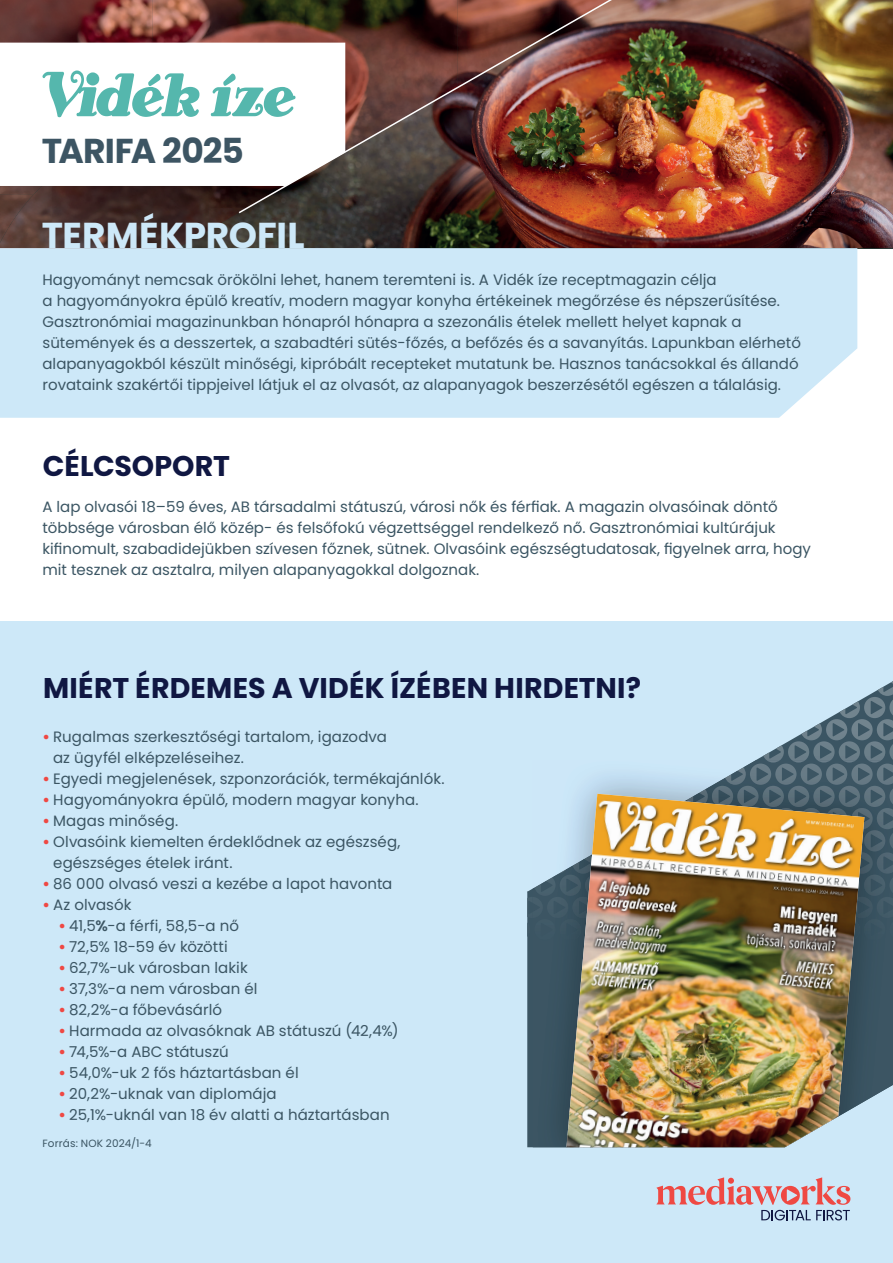
<style>
.page{position:relative;width:893px;height:1263px;background:#fff}
.page>*{position:absolute;margin:0;border:0;box-sizing:border-box;transform-origin:0 0}
.t1{font:700 36px "Poppins";color:#cde8f8}
.t2{font:700 34.5px "Poppins";letter-spacing:-.03em;color:#3d5563}
.t3{font:700 28.5px "Poppins";letter-spacing:.005em;color:#101742}
.t4{font:15px/21px "Poppins";color:#3b5563}
.t5{font:10.5px "Poppins";letter-spacing:.01em;color:#3b5563}
.s1{font-weight:700;color:#ef4843}
.s2{font-weight:600}
</style>
<div class="page">
<img style="left:376px;top:0;width:517px;height:248px">
<img style="left:0;top:0;width:237px;height:43px">
<img style="left:209px;top:215px;width:167px;height:33px">
<img style="left:52px;top:186px;width:157px;height:62px">
<img style="left:209px;top:186px;width:28px;height:22px">
<img style="left:0;top:186px;width:52px;height:62px">
<img style="left:209px;top:208px;width:39px;height:22px">
<div style="left:0;top:621px;width:893px;height:642px;background:#cde8f8"></div>
<div style="left:0;top:248px;width:857px;height:170px;background:#cde8f8"></div>
<svg style="left:527px;top:756px;width:236px;height:391px"></svg>
<svg style="left:527px;top:891px;width:6px;height:46px"></svg>
<svg style="left:656px;top:1177px;width:194px;height:43px"></svg>
<img style="left:237px;top:0;width:395px;height:215px">
<img style="left:533px;top:760px;width:102px;height:99px">
<img style="left:635px;top:760px;width:258px;height:342px">
<img style="left:533px;top:859px;width:33px;height:288px">
<svg style="left:763px;top:681px;width:130px;height:81px"></svg>
<img style="left:725px;top:767px;width:21px;height:18px">
<img style="left:750px;top:763px;width:21px;height:22px">
<img style="left:775px;top:763px;width:21px;height:22px">
<img style="left:801px;top:763px;width:21px;height:22px">
<img style="left:826px;top:763px;width:21px;height:22px">
<img style="left:851px;top:763px;width:22px;height:22px">
<img style="left:877px;top:763px;width:16px;height:22px">
<img style="left:687px;top:789px;width:21px;height:5px">
<img style="left:712px;top:786px;width:21px;height:8px">
<img style="left:737px;top:786px;width:21px;height:8px">
<img style="left:763px;top:786px;width:21px;height:8px">
<img style="left:788px;top:786px;width:21px;height:8px">
<img style="left:813px;top:786px;width:22px;height:8px">
<img style="left:839px;top:786px;width:21px;height:8px">
<img style="left:864px;top:786px;width:21px;height:21px">
<img style="left:889px;top:788px;width:4px;height:16px">
<img style="left:864px;top:808px;width:9px;height:21px">
<img style="left:877px;top:808px;width:16px;height:21px">
<img style="left:864px;top:830px;width:21px;height:21px">
<img style="left:889px;top:833px;width:4px;height:16px">
<svg style="left:559px;top:869px;width:7px;height:4px"></svg>
<img style="left:864px;top:852px;width:9px;height:22px">
<img style="left:877px;top:852px;width:16px;height:22px">
<img style="left:535px;top:877px;width:21px;height:19px">
<img style="left:560px;top:875px;width:6px;height:21px">
<img style="left:864px;top:875px;width:21px;height:21px">
<img style="left:889px;top:877px;width:4px;height:16px">
<img style="left:533px;top:897px;width:10px;height:21px">
<img style="left:547px;top:897px;width:19px;height:21px">
<img style="left:864px;top:897px;width:9px;height:21px">
<img style="left:877px;top:897px;width:16px;height:21px">
<img style="left:534px;top:919px;width:22px;height:21px">
<img style="left:560px;top:919px;width:6px;height:21px">
<img style="left:864px;top:919px;width:21px;height:21px">
<img style="left:889px;top:922px;width:4px;height:15px">
<img style="left:566px;top:794px;width:298px;height:353px">
<svg style="left:43px;top:70px;width:156px;height:47px"></svg>
<svg style="left:211px;top:74px;width:84px;height:43px"></svg>
<h2 class="t2" style="left:42px;top:131px;width:204px">TARIFA 2025</h2>
<h1 class="t1" style="left:42px;top:215px;width:265px">TERMÉKPROFIL</h1>
<p class="t4" style="left:43px;top:269px;width:760px">Hagyományt nemcsak örökölni lehet, hanem teremteni is. A Vidék íze receptmagazin célja<br>a hagyományokra épülő kreatív, modern magyar konyha értékeinek megőrzése és népszerűsítése.<br>Gasztronómiai magazinunkban hónapról hónapra a szezonális ételek mellett helyet kapnak a sütemények és a desszertek, a szabadtéri sütés-főzés, a befőzés és a savanyítás. Lapunkban elérhető alapanyagokból készült minőségi, kipróbált recepteket mutatunk be. Hasznos tanácsokkal és állandó rovataink szakértői tippjeivel látjuk el az olvasót, az alapanyagok beszerzésétől egészen a tálalásig.</p>
<h3 class="t3" style="left:43px;top:449px;width:189px">CÉLCSOPORT</h3>
<p class="t4" style="left:43px;top:496px;width:770px">A lap olvasói 18–59 éves, AB társadalmi státuszú, városi nők és férfiak. A magazin olvasóinak döntő többsége városban élő közép- és felsőfokú végzettséggel rendelkező nő. Gasztronómiai kultúrájuk kifinomult, szabadidejükben szívesen főznek, sütnek. Olvasóink egészségtudatosak, figyelnek arra, hogy mit tesznek az asztalra, milyen alapanyagokkal dolgoznak.</p>
<h3 class="t3" style="left:43px;top:671px;width:599px">MIÉRT ÉRDEMES A VIDÉK ÍZÉBEN HIRDETNI?</h3>
<p class="t4" style="left:53px;top:726px;width:335px;text-indent:-11px"><span class="s1">•</span> Rugalmas szerkesztőségi tartalom, igazodva az ügyfél elképzeléseihez.</p>
<p class="t4" style="left:43px;top:768px;width:404px"><span class="s1">•</span> Egyedi megjelenések, szponzorációk, termékajánlók.</p>
<p class="t4" style="left:43px;top:789px;width:378px"><span class="s1">•</span> Hagyományokra épülő, modern magyar konyha.</p>
<p class="t4" style="left:43px;top:810px;width:137px"><span class="s1">•</span> Magas minőség.</p>
<p class="t4" style="left:53px;top:831px;width:349px;text-indent:-11px"><span class="s1">•</span> Olvasóink kiemelten érdeklődnek az egészség, egészséges ételek iránt.</p>
<p class="t4" style="left:43px;top:873px;width:351px"><span class="s1">•</span> 86 000 olvasó veszi a kezébe a lapot havonta</p>
<p class="t4" style="left:43px;top:894px;width:91px"><span class="s1">•</span> Az olvasók</p>
<p class="t4" style="left:59px;top:915px;width:182px"><span class="s1">•</span> 41,5<span class="s2">%</span>-a férfi, 58,5-a nő</p>
<p class="t4" style="left:59px;top:936px;width:171px"><span class="s1">•</span> 72,5% 18-59 év közötti</p>
<p class="t4" style="left:59px;top:957px;width:191px"><span class="s1">•</span> 62,7%-uk városban lakik</p>
<p class="t4" style="left:59px;top:978px;width:200px"><span class="s1">•</span> 37,3%-a nem városban él</p>
<p class="t4" style="left:59px;top:999px;width:165px"><span class="s1">•</span> 82,2%-a főbevásárló</p>
<p class="t4" style="left:59px;top:1020px;width:341px"><span class="s1">•</span> Harmada az olvasóknak AB státuszú (42,4%)</p>
<p class="t4" style="left:59px;top:1041px;width:172px"><span class="s1">•</span> 74,5%-a ABC státuszú</p>
<p class="t4" style="left:59px;top:1062px;width:242px"><span class="s1">•</span> 54,0%-uk 2 fős háztartásban él</p>
<p class="t4" style="left:59px;top:1083px;width:220px"><span class="s1">•</span> 20,2%-uknak van diplomája</p>
<p class="t4" style="left:59px;top:1104px;width:333px"><span class="s1">•</span> 25,1%-uknál van 18 év alatti a háztartásban</p>
<p class="t5" style="left:43px;top:1137px;width:111px">Forrás: NOK 2024/1-4</p>
</div>
